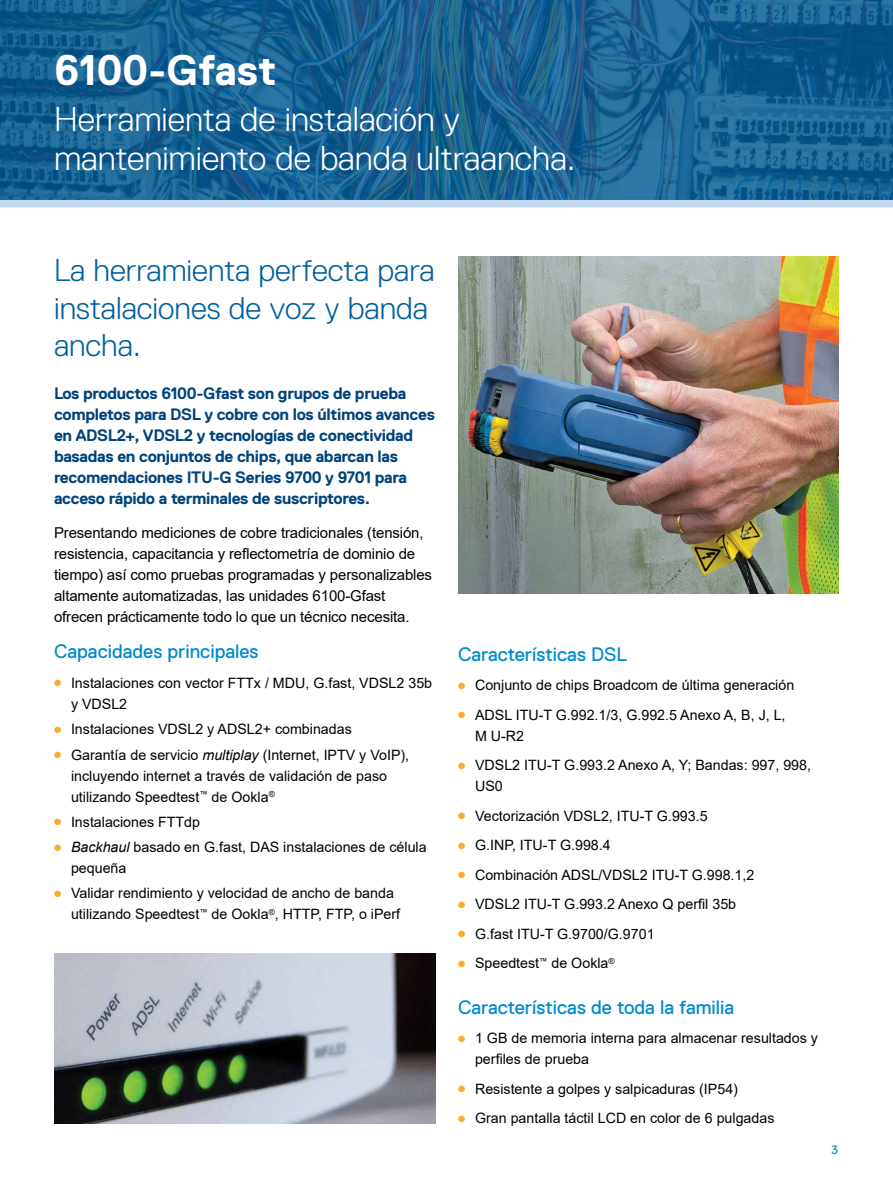
<style>
.page{position:relative;width:893px;height:1187px;background:#fff}
.page>*{position:absolute;margin:0;border:0;box-sizing:border-box;transform-origin:0 0}
.t1{font:700 42.75px "Replica Std";color:#fff}
.t2{font:300 34.5px/39px "Replica Std";color:#fff}
.t3{font:300 31.5px/37.5px "Replica Std";color:#005f9e}
.t4{font:19.5px "Replica Std";color:#008ccf}
.t5{font:700 16.5px/21px "Replica Std";letter-spacing:-.02em;color:#00437b}
.t6{font:15px/21px "Arial";letter-spacing:-.01em;color:#000}
.t7{font:14.25px/21px "Arial";color:#000}
.t8{font:12px "Replica Std";color:#008ccf}
.s1{color:#fbaa29}
.s2{font-style:italic}
</style>
<div class="page">
<svg style="left:0;top:0;width:893px;height:200px;background:#176192"></svg>
<img style="left:458px;top:257px;width:381px;height:336px">
<img style="left:54px;top:953px;width:382px;height:170px">
<div style="left:0;top:200px;width:893px;height:7px;background:#c2d8f0"></div>
<h1 class="t1" style="left:54px;top:47px;width:224px">6100-Gfast</h1>
<h2 class="t2" style="left:54px;top:100px;width:523px">Herramienta de instalación y mantenimiento de banda ultraancha.</h2>
<h3 class="t3" style="left:54px;top:252px;width:382px">La herramienta perfecta para instalaciones de voz y banda ancha.</h3>
<p class="t5" style="left:54px;top:382px;width:382px">Los productos 6100-Gfast son grupos de prueba completos para DSL y cobre con los últimos avances en ADSL2+, VDSL2 y tecnologías de conectividad basadas en conjuntos de chips, que abarcan las recomendaciones ITU-G Series 9700 y 9701 para acceso rápido a terminales de suscriptores.</p>
<p class="t6" style="left:54px;top:521px;width:380px">Presentando mediciones de cobre tradicionales (tensión, resistencia, capacitancia y reflectometría de dominio de tiempo) así como pruebas programadas y personalizables altamente automatizadas, las unidades 6100-Gfast ofrecen prácticamente todo lo que un técnico necesita.</p>
<h3 class="t4" style="left:54px;top:641px;width:206px">Capacidades principales</h3>
<p class="t7" style="left:71px;top:672px;width:363px;text-indent:-17px"><span class="s1">●</span> Instalaciones con vector FTTx / MDU, G.fast, VDSL2 35b y VDSL2</p>
<p class="t7" style="left:54px;top:718px;width:299px"><span class="s1">●</span> Instalaciones VDSL2 y ADSL2+ combinadas</p>
<p class="t7" style="left:71px;top:743px;width:340px;text-indent:-17px"><span class="s1">●</span> Garantía de servicio <span class="s2">multiplay</span> (Internet, IPTV y VoIP), incluyendo internet a través de validación de paso utilizando Speedtest<sup>™</sup> de Ookla<sup>®</sup></p>
<p class="t7" style="left:54px;top:811px;width:148px"><span class="s1">●</span> Instalaciones FTTdp</p>
<p class="t7" style="left:71px;top:836px;width:357px;text-indent:-17px"><span class="s1">●</span> <span class="s2">Backhaul</span> basado en G.fast, DAS instalaciones de célula pequeña</p>
<p class="t7" style="left:71px;top:882px;width:331px;text-indent:-17px"><span class="s1">●</span> Validar rendimiento y velocidad de ancho de banda utilizando Speedtest<sup>™</sup> de Ookla<sup>®</sup>, HTTP, FTP, o iPerf</p>
<h3 class="t4" style="left:458px;top:643px;width:170px">Características DSL</h3>
<p class="t7" style="left:458px;top:674px;width:338px"><span class="s1">●</span> Conjunto de chips Broadcom de última generación</p>
<p class="t7" style="left:475px;top:704px;width:312px;text-indent:-17px"><span class="s1">●</span> ADSL ITU-T G.992.1/3, G.992.5 Anexo A, B, J, L,<br>M U-R2</p>
<p class="t7" style="left:475px;top:754px;width:337px;text-indent:-17px"><span class="s1">●</span> VDSL2 ITU-T G.993.2 Anexo A, Y; Bandas: 997, 998,<br>US0</p>
<p class="t7" style="left:458px;top:805px;width:251px"><span class="s1">●</span> Vectorización VDSL2, ITU-T G.993.5</p>
<p class="t7" style="left:458px;top:834px;width:154px"><span class="s1">●</span> G.INP, ITU-T G.998.4</p>
<p class="t7" style="left:458px;top:864px;width:298px"><span class="s1">●</span> Combinación ADSL/VDSL2 ITU-T G.998.1,2</p>
<p class="t7" style="left:458px;top:893px;width:280px"><span class="s1">●</span> VDSL2 ITU-T G.993.2 Anexo Q perfil 35b</p>
<p class="t7" style="left:458px;top:923px;width:198px"><span class="s1">●</span> G.fast ITU-T G.9700/G.9701</p>
<p class="t7" style="left:458px;top:952px;width:158px"><span class="s1">●</span> Speedtest<sup>™</sup> de Ookla<sup>®</sup></p>
<h3 class="t4" style="left:458px;top:995px;width:278px">Características de toda la familia</h3>
<p class="t7" style="left:475px;top:1027px;width:344px;text-indent:-17px"><span class="s1">●</span> 1 GB de memoria interna para almacenar resultados y perfiles de prueba</p>
<p class="t7" style="left:458px;top:1077px;width:281px"><span class="s1">●</span> Resistente a golpes y salpicaduras (IP54)</p>
<p class="t7" style="left:458px;top:1107px;width:318px"><span class="s1">●</span> Gran pantalla táctil LCD en color de 6 pulgadas</p>
<p class="t8" style="left:832px;top:1142px;width:8px">3</p>
</div>
